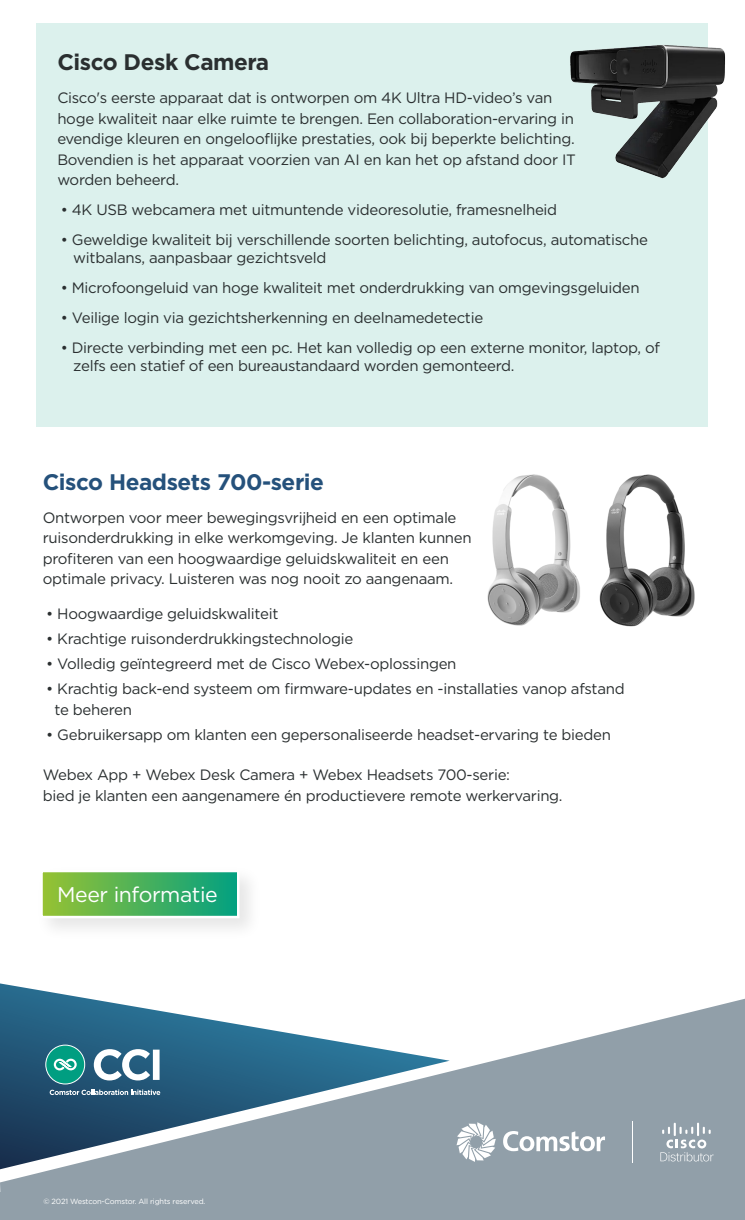
<style>
.page{position:relative;width:745px;height:1220px;background:#fff}
.page>*{position:absolute;margin:0;border:0;box-sizing:border-box;transform-origin:0 0}
.t1{font:700 22.5px "Gotham";letter-spacing:-.02em;color:#25517b}
.t2{font:700 22.5px "Gotham";letter-spacing:-.02em;color:#2a2f30}
.t3{font:21.25px "Gotham";letter-spacing:-.02em;color:#fff}
.t4{font:15px/20.5px "Gotham";letter-spacing:-.02em;color:#2a2f30}
.t5{font:7.5px "Gotham";letter-spacing:-.02em;color:#fff}
</style>
<div class="page">
<div style="left:49px;top:878px;width:201px;height:51px;background:#efefef"></div>
<div style="left:41px;top:871px;width:197px;height:46px;background:linear-gradient(to right,#98c232,#02a081)"></div>
<div style="left:40px;top:870px;width:199px;height:48px;border:2px solid #fff"></div>
<svg style="left:0;top:999px;width:744px;height:193px;fill:#919fa9"></svg>
<div style="left:0;top:1192px;width:744px;height:28px;background:#919fa9"></div>
<svg style="left:0;top:983px;width:449px;height:186px"></svg>
<div style="left:36px;top:23px;width:670px;height:404px;background:#dcf1ed"></div>
<img style="left:570px;top:32px;width:156px;height:149px">
<div style="left:45px;top:1044px;width:40px;height:40px;background:#009e81;border:1px solid #fff;border-radius:50%"></div>
<svg style="left:54px;top:1058px;width:23px;height:12px"></svg>
<svg style="left:94px;top:1049px;width:56px;height:31px"></svg>
<div style="left:153px;top:1049px;width:6px;height:31px;background:#fff"></div>
<svg style="left:50px;top:1089px;width:110px;height:6px"></svg>
<img style="left:487px;top:474px;width:208px;height:153px">
<svg style="left:660px;top:1122px;width:53px;height:39px;background:#a6b1b9"></svg>
<hr style="left:632px;top:1121px;width:1px;height:42px;background:#fff">
<svg style="left:502px;top:1131px;width:102px;height:20px"></svg>
<svg style="left:456px;top:1122px;width:39px;height:40px"></svg>
<h1 class="t2" style="left:57px;top:47px;width:213px">Cisco Desk Camera</h1>
<p class="t4" style="left:57px;top:87px;width:519px">Cisco's eerste apparaat dat is ontworpen om 4K Ultra HD-video’s van hoge kwaliteit naar elke ruimte te brengen. Een collaboration-ervaring in evendige kleuren en ongelooflijke prestaties, ook bij beperkte belichting.<br>Bovendien is het apparaat voorzien van AI en kan het op afstand door IT worden beheerd.</p>
<p class="t4" style="left:61px;top:199px;width:497px">• 4K USB webcamera met uitmuntende videoresolutie, framesnelheid</p>
<p class="t4" style="left:73px;top:230px;width:576px;line-height:18px;text-indent:-13px">• Geweldige kwaliteit bij verschillende soorten belichting, autofocus, automatische witbalans, aanpasbaar gezichtsveld</p>
<p class="t4" style="left:61px;top:277px;width:580px">• Microfoongeluid van hoge kwaliteit met onderdrukking van omgevingsgeluiden</p>
<p class="t4" style="left:61px;top:307px;width:423px">• Veilige login via gezichtsherkenning en deelnamedetectie</p>
<p class="t4" style="left:73px;top:338px;width:588px;line-height:18px;text-indent:-13px">• Directe verbinding met een pc. Het kan volledig op een externe monitor, laptop, of zelfs een statief of een bureaustandaard worden gemonteerd.</p>
<h1 class="t1" style="left:43px;top:467px;width:283px">Cisco Headsets 700-serie</h1>
<p class="t4" style="left:43px;top:507px;width:430px">Ontworpen voor meer bewegingsvrijheid en een optimale ruisonderdrukking in elke werkomgeving. Je klanten kunnen profiteren van een hoogwaardige geluidskwaliteit en een optimale privacy. Luisteren was nog nooit zo aangenaam.</p>
<p class="t4" style="left:46px;top:603px;width:233px">• Hoogwaardige geluidskwaliteit</p>
<p class="t4" style="left:46px;top:628px;width:308px">• Krachtige ruisonderdrukkingstechnologie</p>
<p class="t4" style="left:46px;top:653px;width:411px">• Volledig geïntegreerd met de Cisco Webex-oplossingen</p>
<p class="t4" style="left:55px;top:678px;width:571px;text-indent:-8px">• Krachtig back-end systeem om firmware-updates en -installaties vanop afstand te beheren</p>
<p class="t4" style="left:46px;top:724px;width:566px">• Gebruikersapp om klanten een gepersonaliseerde headset-ervaring te bieden</p>
<p class="t4" style="left:43px;top:763px;width:521px;line-height:21.2px">Webex App + Webex Desk Camera + Webex Headsets 700-serie:<br>bied je klanten een aangenamere én productievere remote werkervaring.</p>
<h2 class="t3" style="left:57px;top:881px;width:162px">Meer informatie</h2>
<p class="t5" style="left:43px;top:1196px;width:163px">© 2021 Westcon-Comstor. All rights reserved.</p>
</div>
